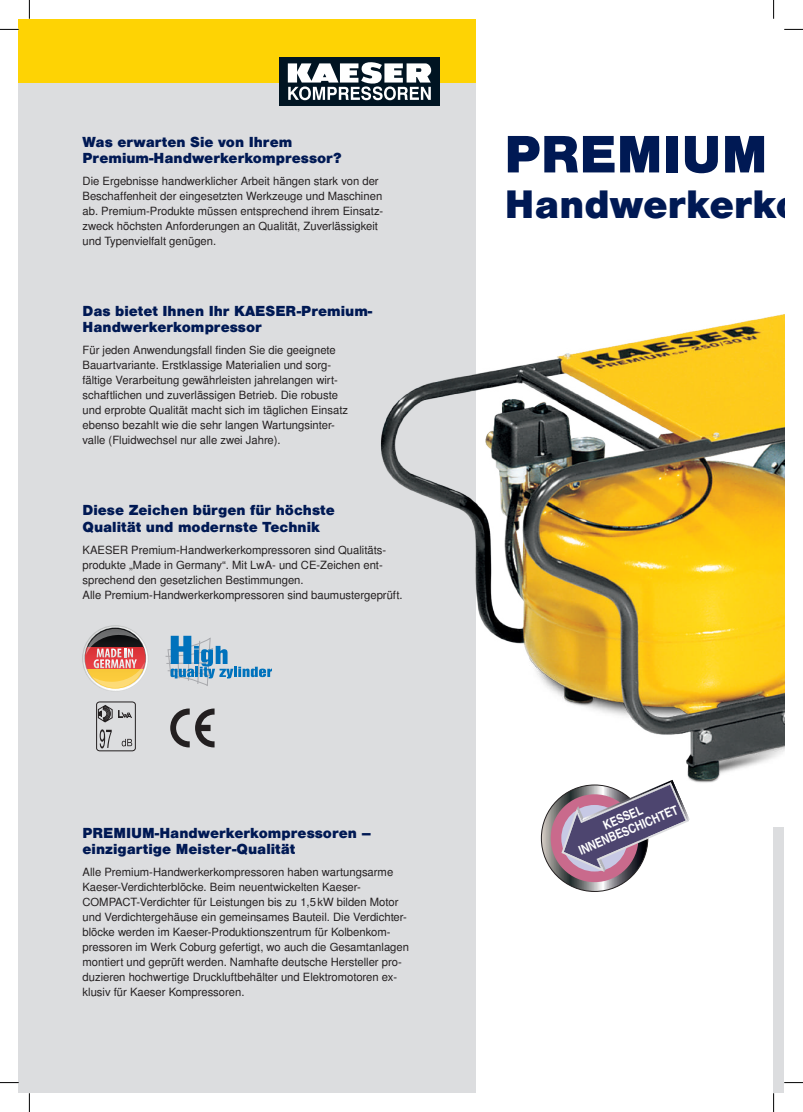
<style>
.page{position:relative;width:803px;height:1112px;background:#fff}
.page>*{position:absolute;margin:0;border:0;box-sizing:border-box;transform-origin:0 0}
.t1{font:900 50px "Nimbus San L";color:#001954}
.t2{font:900 37.5px "Nimbus San L";color:#001954}
.t3{font:900 13.75px/16.2px "Nimbus San L";color:#001954}
.t4{font:12.75px/13.8px "Nimbus San L Bol Con";color:#fff;text-align:center}
.t5{font:11.25px/15px "Nimbus San L";color:#231f20}
</style>
<div class="page">
<div style="left:19px;top:22px;width:457px;height:1070px;background:#dcdddf"></div>
<div style="left:773px;top:827px;width:11px;height:265px;background:#dcdddf"></div>
<img style="left:380px;top:314px;width:404px;height:469px">
<div style="left:96px;top:701px;width:40px;height:50px;border:1px solid #231f20;border-radius:3px"></div>
<svg style="left:100px;top:729px;width:12px;height:19px"></svg>
<svg style="left:122px;top:738px;width:10px;height:8px"></svg>
<svg style="left:98px;top:705px;width:34px;height:17px"></svg>
<svg style="left:165px;top:635px;width:107px;height:51px"></svg>
<svg style="left:541px;top:784px;width:107px;height:107px;background:#878283"></svg>
<div style="left:551px;top:794px;width:87px;height:87px;background:#c96a8c;border-radius:50%"></div>
<svg style="left:561px;top:779px;width:128px;height:92px"></svg>
<svg style="left:170px;top:708px;width:45px;height:39px"></svg>
<svg style="left:82px;top:625px;width:66px;height:66px"></svg>
<svg style="left:85px;top:647px;width:1px;height:22px"></svg>
<svg style="left:85px;top:669px;width:45px;height:19px"></svg>
<svg style="left:86px;top:628px;width:59px;height:59px"></svg>
<div style="left:19px;top:19px;width:457px;height:64px;background:#fed304"></div>
<div style="left:279px;top:57px;width:161px;height:48px;background:#001422"></div>
<svg style="left:288px;top:62px;width:143px;height:38px"></svg>
<svg style="left:0;top:29px;width:19px;height:1px"></svg>
<svg style="left:784px;top:29px;width:19px;height:1px"></svg>
<svg style="left:0;top:1081px;width:19px;height:2px"></svg>
<svg style="left:784px;top:1082px;width:19px;height:1px"></svg>
<svg style="left:29px;top:0;width:1px;height:19px"></svg>
<svg style="left:29px;top:1092px;width:1px;height:19px"></svg>
<svg style="left:773px;top:0;width:1px;height:19px"></svg>
<svg style="left:773px;top:1092px;width:1px;height:19px"></svg>
<p class="t3" style="left:83px;top:133px;width:260px">Was erwarten Sie von Ihrem<br>Premium-Handwerkerkompressor?</p>
<p class="t5" style="left:83px;top:174px;width:302px">Die Ergebnisse handwerklicher Arbeit hängen stark von der Beschaffenheit der eingesetzten Werkzeuge und Maschinen ab. Premium-Produkte müssen entsprechend ihrem Einsatz&shy;zweck höchsten Anforderungen an Qualität, Zuverlässigkeit und Typenvielfalt genügen.</p>
<p class="t3" style="left:83px;top:303px;width:291px">Das bietet Ihnen Ihr KAESER-Premium-<br>Handwerkerkompressor</p>
<p class="t5" style="left:83px;top:343px;width:267px">Für jeden Anwendungsfall finden Sie die geeignete Bauartvariante. Erstklassige Materialien und sorg&shy;fältige Verarbeitung gewährleisten jahrelangen wirt&shy;schaftlichen und zuverlässigen Betrieb. Die robuste und erprobte Qualität macht sich im täglichen Einsatz ebenso bezahlt wie die sehr langen Wartungsinter&shy;valle (Fluidwechsel nur alle zwei Jahre).</p>
<p class="t3" style="left:83px;top:502px;width:254px">Diese Zeichen bürgen für höchste<br>Qualität und modernste Technik</p>
<p class="t5" style="left:83px;top:542px;width:322px">KAESER Premium-Handwerkerkompressoren sind Qualitäts&shy;produkte „Made in Germany“. Mit LwA- und CE-Zeichen ent&shy;sprechend den gesetzlichen Bestimmungen.<br>Alle Premium-Handwerkerkompressoren sind baumustergeprüft.</p>
<p class="t3" style="left:83px;top:824px;width:290px">PREMIUM-Handwerkerkompressoren – einzigartige Meister-Qualität</p>
<p class="t5" style="left:83px;top:865px;width:328px">Alle Premium-Handwerkerkompressoren haben wartungsarme Kaeser-Verdichterblöcke. Beim neuentwickelten Kaeser-COMPACT-Verdichter für Leistungen bis zu 1,5kW bilden Motor und Verdichtergehäuse ein gemeinsames Bauteil. Die Verdichter&shy;blöcke werden im Kaeser-Produktionszentrum für Kolbenkom&shy;pressoren im Werk Coburg gefertigt, wo auch die Gesamtanlagen montiert und geprüft werden. Namhafte deutsche Hersteller pro&shy;duzieren hochwertige Druckluftbehälter und Elektromotoren ex&shy;klusiv für Kaeser Kompressoren.</p>
<h1 class="t1" style="left:504px;top:123px;width:317px">PREMIUM –</h1>
<h2 class="t2" style="left:505px;top:181px;width:297px">Handwerkerko</h2>
<p class="t4" style="left:571px;top:832px;width:108px;rotate:-23deg">KESSEL<br>INNENBESCHICHTET</p>
</div>
